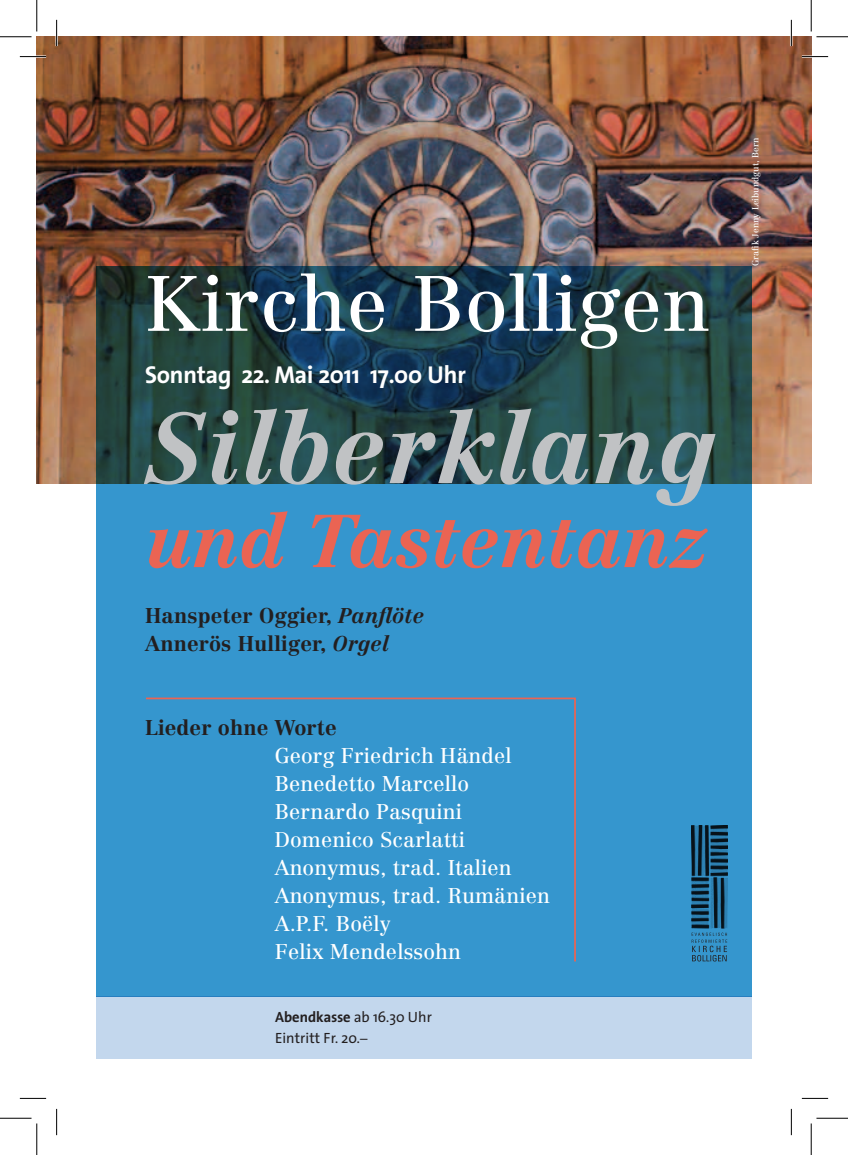
<style>
.page{position:relative;width:848px;height:1155px;background:#fff}
.page>*{position:absolute;margin:0;border:0;box-sizing:border-box;transform-origin:0 0}
.t1{font:italic 700 98px "Centennial";letter-spacing:.015em;color:#c0c2c4}
.t2{font:77px "Centennial";letter-spacing:.005em;color:#fff}
.t3{font:italic 700 73.5px "Centennial";color:#ea6453}
.t4{font:700 24.5px "Thesis Sans";color:#fff}
.t5{font:21px/28px "Centennial";letter-spacing:.005em;color:#fff}
.t6{font:700 21px/28px "Centennial";letter-spacing:.005em;color:#231f20}
.t7{font:14.88px/21px "Thesis Sans";letter-spacing:.005em;color:#231f20}
.t8{font:8.75px "Centennial";letter-spacing:.005em;color:#fff}
.s1{font-style:italic}
.s2{font-weight:700}
</style>
<div class="page">
<div style="left:96px;top:997px;width:655px;height:62px;background:#c3d7ed"></div>
<img style="left:37px;top:37px;width:774px;height:446px">
<svg style="left:96px;top:267px;width:655px;height:730px;background:#2c7498"></svg>
<div style="left:144px;top:697px;width:432px;height:266px;background:#3596ce"></div>
<img style="left:691px;top:826px;width:36px;height:104px">
<svg style="left:691px;top:933px;width:36px;height:28px"></svg>
<hr style="left:20px;top:55px;width:26px;height:3px;background:#fff">
<hr style="left:801px;top:55px;width:27px;height:3px;background:#fff">
<hr style="left:55px;top:20px;width:3px;height:26px;background:#fff">
<hr style="left:790px;top:20px;width:2px;height:26px;background:#fff">
<svg style="left:20px;top:56px;width:26px;height:1px"></svg>
<svg style="left:801px;top:56px;width:27px;height:1px"></svg>
<svg style="left:20px;top:1098px;width:26px;height:1px"></svg>
<svg style="left:801px;top:1098px;width:27px;height:1px"></svg>
<svg style="left:56px;top:20px;width:1px;height:26px"></svg>
<svg style="left:56px;top:1109px;width:1px;height:26px"></svg>
<svg style="left:790px;top:20px;width:1px;height:26px"></svg>
<svg style="left:790px;top:1109px;width:1px;height:26px"></svg>
<hr style="left:0;top:36px;width:32px;height:1px;background:#000">
<hr style="left:816px;top:36px;width:31px;height:1px;background:#000">
<hr style="left:0;top:1118px;width:32px;height:1px;background:#000">
<hr style="left:816px;top:1118px;width:31px;height:1px;background:#000">
<hr style="left:36px;top:0;width:1px;height:32px;background:#000">
<hr style="left:36px;top:1123px;width:1px;height:32px;background:#000">
<hr style="left:810px;top:0;width:1px;height:32px;background:#000">
<hr style="left:810px;top:1123px;width:1px;height:32px;background:#000">
<h2 class="t2" style="left:145px;top:258px;width:566px">Kirche Bolligen</h2>
<p class="t4" style="left:145px;top:362px;width:322px">Sonntag 22. Mai 2011 17.00 Uhr</p>
<h1 class="t1" style="left:145px;top:389px;width:571px">Silberklang</h1>
<h3 class="t3" style="left:145px;top:496px;width:562px">und Tastentanz</h3>
<p class="t6" style="left:145px;top:601px;width:280px">Hanspeter Oggier, <span class="s1">Panflöte<br></span>Annerös Hulliger, <span class="s1">Orgel</span></p>
<p class="t6" style="left:145px;top:713px;width:193px">Lieder ohne Worte</p>
<p class="t5" style="left:275px;top:742px;width:276px">Georg Friedrich Händel<br>Benedetto Marcello<br>Bernardo Pasquini<br>Domenico Scarlatti<br>Anonymus, trad. Italien<br>Anonymus, trad. Rumänien<br>A.P.F. Boëly<br>Felix Mendelssohn</p>
<p class="t7" style="left:275px;top:1007px;width:158px"><span class="s2">Abendkasse</span> ab 16.30 Uhr<br>Eintritt Fr. 20.–</p>
<p class="t8" style="left:750px;top:266px;width:130px;rotate:-90deg">Grafik Jenny Leibundgut, Bern</p>
</div>
